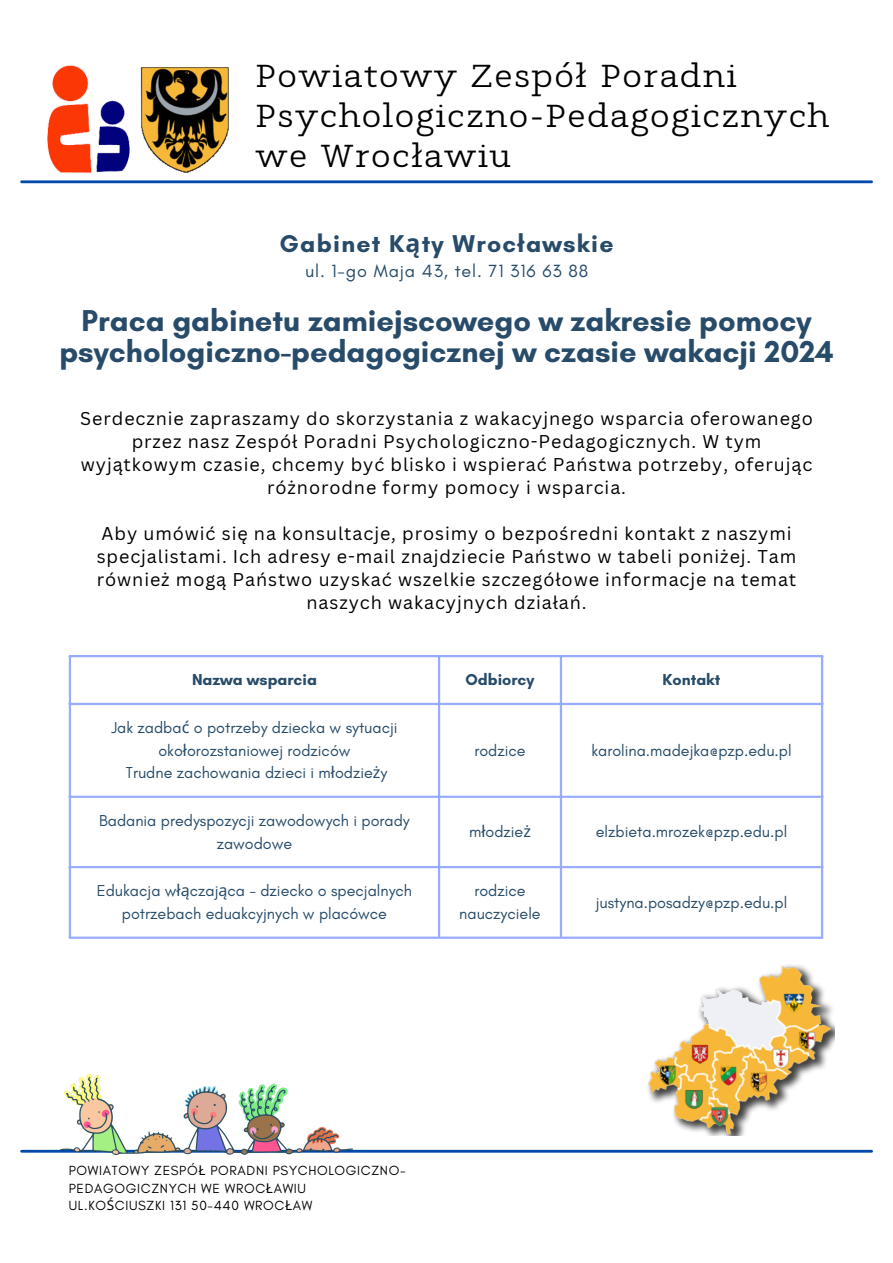
<style>
.page{position:relative;width:893px;height:1263px;background:#fff}
.page>*{position:absolute;margin:0;border:0;box-sizing:border-box;transform-origin:0 0}
.t1{font:700 30.75px/30.4px "Glacial Indifference";color:#274b69;text-align:center}
.t2{font:30.75px/39.9px "Sean Slab";letter-spacing:.05em;color:#000}
.t3{font:700 24.75px "Glacial Indifference";letter-spacing:.05em;color:#274b69}
.t4{font:18px/23.1px "Canva Sans";letter-spacing:.05em;color:#000;text-align:center}
.t5{font:18px "Glacial Indifference";letter-spacing:.05em;color:#274b69}
.t6{font:16.12px/22.5px "Glacial Indifference";color:#274b69;text-align:center}
.t7{font:700 16.12px "Glacial Indifference";color:#274b69}
.t8{font:13.5px/17.4px "Glacial Indifference";letter-spacing:.05em;color:#000}
.s1{font-family:"Noto Sans"}
</style>
<div class="page">
<hr style="left:22px;top:180px;width:849px;height:3px;background:#004aad">
<img style="left:47px;top:65px;width:182px;height:109px">
<hr style="left:22px;top:1150px;width:849px;height:2px;background:#004aad">
<img style="left:60px;top:1074px;width:292px;height:81px">
<hr style="left:69px;top:657px;width:2px;height:279px;background:#99acff">
<hr style="left:438px;top:657px;width:2px;height:279px;background:#99acff">
<hr style="left:560px;top:657px;width:2px;height:279px;background:#99acff">
<hr style="left:821px;top:657px;width:2px;height:279px;background:#99acff">
<hr style="left:69px;top:655px;width:754px;height:2px;background:#99acff">
<hr style="left:69px;top:703px;width:754px;height:2px;background:#99acff">
<hr style="left:69px;top:796px;width:754px;height:2px;background:#99acff">
<hr style="left:69px;top:866px;width:754px;height:2px;background:#99acff">
<hr style="left:69px;top:936px;width:754px;height:3px;background:#99acff">
<img style="left:648px;top:964px;width:187px;height:171px">
<h1 class="t2" style="left:255px;top:61px;width:575px">Powiatowy Zespół Poradni<br>Psychologiczno-Pedagogicznych we Wrocławiu</h1>
<h2 class="t3" style="left:280px;top:228px;width:335px">Gabinet K<span class="s1">ą</span>ty Wroc<span class="s1">ł</span>awskie</h2>
<p class="t5" style="left:305px;top:259px;width:285px">ul. 1-go Maja 43, tel. 71 316 63 88</p>
<h1 class="t1" style="left:59px;top:305px;width:776px">Praca gabinetu zamiejscowego w zakresie pomocy psychologiczno-pedagogicznej w czasie wakacji 2024</h1>
<p class="t4" style="left:80px;top:406px;width:734px">Serdecznie zapraszamy do skorzystania z wakacyjnego wsparcia oferowanego przez nasz Zespół Poradni Psychologiczno-Pedagogicznych. W tym wyjątkowym czasie, chcemy być blisko i wspierać Państwa potrzeby, oferując różnorodne formy pomocy i wsparcia.</p>
<p class="t4" style="left:97px;top:521px;width:701px">Aby umówić się na konsultacje, prosimy o bezpośredni kontakt z naszymi specjalistami. Ich adresy e-mail znajdziecie Państwo w tabeli poniżej. Tam również mogą Państwo uzyskać wszelkie szczegółowe informacje na temat naszych wakacyjnych działań.</p>
<p class="t7" style="left:192px;top:670px;width:126px">Nazwa wsparcia</p>
<p class="t7" style="left:465px;top:670px;width:70px">Odbiorcy</p>
<p class="t7" style="left:662px;top:670px;width:59px">Kontakt</p>
<p class="t6" style="left:111px;top:716px;width:288px">Jak zadba<span class="s1">ć</span> o potrzeby dziecka w sytuacji oko<span class="s1">ł</span>orozstaniowej rodziców<br>Trudne zachowania dzieci i m<span class="s1">ł</span>odzie<span class="s1">ż</span>y</p>
<p class="t6" style="left:474px;top:739px;width:53px">rodzice</p>
<p class="t6" style="left:591px;top:739px;width:202px">karolina.madejka@pzp.edu.pl</p>
<p class="t6" style="left:99px;top:809px;width:312px">Badania predyspozycji zawodowych i porady zawodowe</p>
<p class="t6" style="left:469px;top:820px;width:63px">m<span class="s1">ł</span>odzie<span class="s1">ż</span></p>
<p class="t6" style="left:596px;top:820px;width:193px">elzbieta.mrozek@pzp.edu.pl</p>
<p class="t6" style="left:97px;top:879px;width:317px">Edukacja w<span class="s1">łą</span>czaj<span class="s1">ą</span>ca - dziecko o specjalnych potrzebach eduakcyjnych w placówce</p>
<p class="t6" style="left:459px;top:879px;width:83px">rodzice nauczyciele</p>
<p class="t6" style="left:596px;top:891px;width:193px">justyna.posadzy@pzp.edu.pl</p>
<p class="t8" style="left:69px;top:1162px;width:338px">POWIATOWY ZESPÓ<span class="s1">Ł</span> PORADNI PSYCHOLOGICZNO-<br>PEDAGOGICZNYCH WE WROC<span class="s1">Ł</span>AWIU<br>UL.KO<span class="s1">Ś</span>CIUSZKI 131 50-440 WROC<span class="s1">Ł</span>AW</p>
</div>
